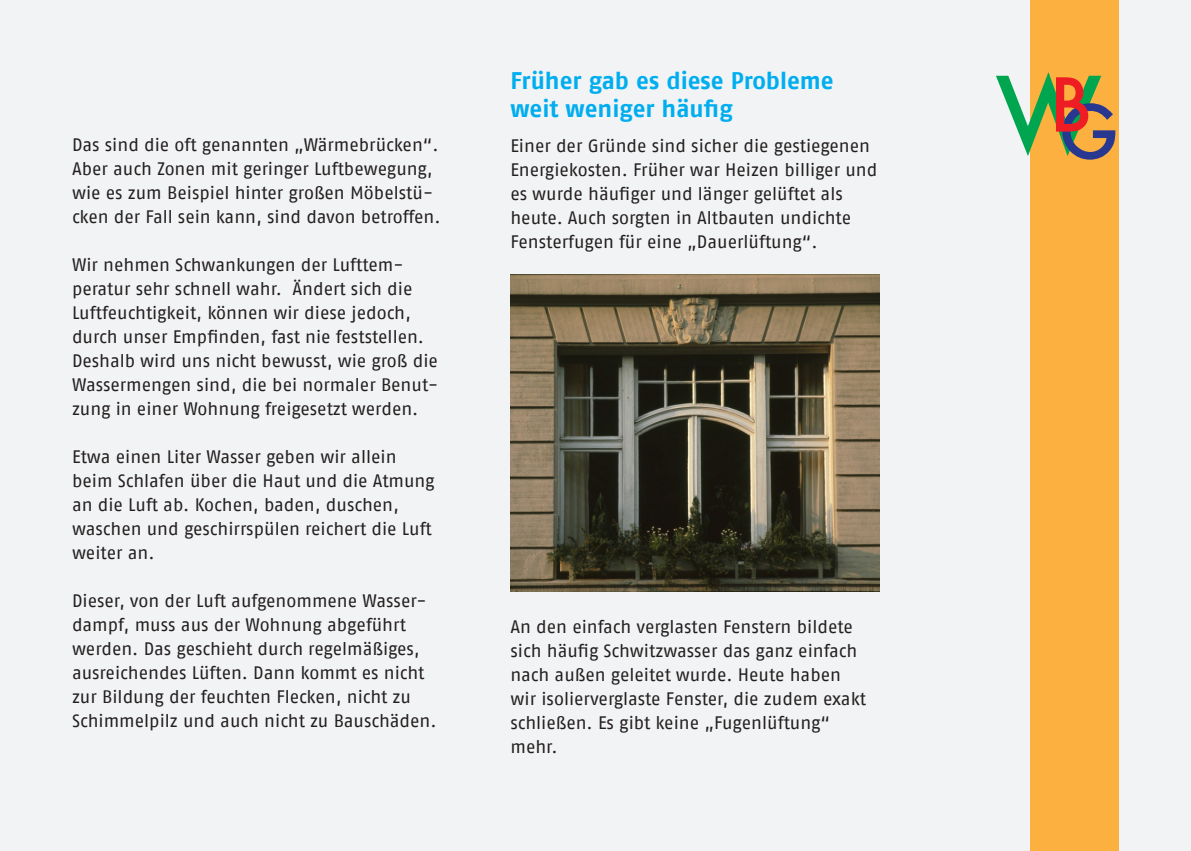
<style>
.page{position:relative;width:1191px;height:851px;background:#fff}
.page>*{position:absolute;margin:0;border:0;box-sizing:border-box;transform-origin:0 0}
.t1{font:500 100px "Futura";color:#00a54f}
.Head_2{font:24px/28px "Fago No Bold Tf";letter-spacing:-.005em;color:#00aeef}
.Body{font:18px/24px "Fago No Regular Tf";letter-spacing:-.005em;color:#231f20}
.s1{font-size:72px;color:#283890}
</style>
<div class="page">
<div style="left:0;top:0;width:1191px;height:850px;background:#f2f3f4"></div>
<div style="left:1030px;top:0;width:89px;height:850px;background:#fbb03f"></div>
<img style="left:510px;top:274px;width:369px;height:317px">
<p class="Body" style="left:72px;top:132px;width:368px">Das sind die oft genannten „Wärmebrücken“.<br>Aber auch Zonen mit geringer Luftbewegung,</p>
<p class="Body" style="left:72px;top:180px;width:370px">wie es zum Beispiel hinter großen Möbelstü&shy;cken der Fall sein kann, sind davon betroffen.</p>
<p class="Body" style="left:72px;top:252px;width:368px">Wir nehmen Schwankungen der Lufttem&shy;peratur sehr schnell wahr. Ändert sich die Luftfeuchtigkeit, können wir diese jedoch, durch unser Empfinden, fast nie feststellen.<br>Deshalb wird uns nicht bewusst, wie groß die Wassermengen sind, die bei normaler Benut&shy;zung in einer Wohnung freigesetzt werden.</p>
<p class="Body" style="left:72px;top:444px;width:364px">Etwa einen Liter Wasser geben wir allein beim Schlafen über die Haut und die Atmung an die Luft ab. Kochen, baden, duschen, waschen und geschirrspülen reichert die Luft weiter an.</p>
<p class="Body" style="left:72px;top:588px;width:366px">Dieser, von der Luft aufgenommene Wasser&shy;dampf, muss aus der Wohnung abgeführt werden. Das geschieht durch regelmäßiges, ausreichendes Lüften. Dann kommt es nicht zur Bildung der feuchten Flecken, nicht zu Schimmelpilz und auch nicht zu Bauschäden.</p>
<p class="Head_2" style="left:510px;top:66px;width:325px">Früher gab es diese Probleme weit weniger häufig</p>
<p class="Body" style="left:510px;top:134px;width:368px">Einer der Gründe sind sicher die gestiegenen Energiekosten. Früher war Heizen billiger und es wurde häufiger und länger gelüftet als heute. Auch sorgten in Altbauten undichte Fensterfugen für eine „Dauerlüftung“.</p>
<p class="Body" style="left:510px;top:614px;width:357px">An den einfach verglasten Fenstern bildete sich häufig Schwitzwasser das ganz einfach nach außen geleitet wurde. Heute haben wir isolierverglaste Fenster, die zudem exakt schließen. Es gibt keine „Fugenlüftung“ mehr.</p>
<h1 class="t1" style="left:995px;top:45px;width:125px">W<sup>B</sup><span class="s1">G</span></h1>
</div>
